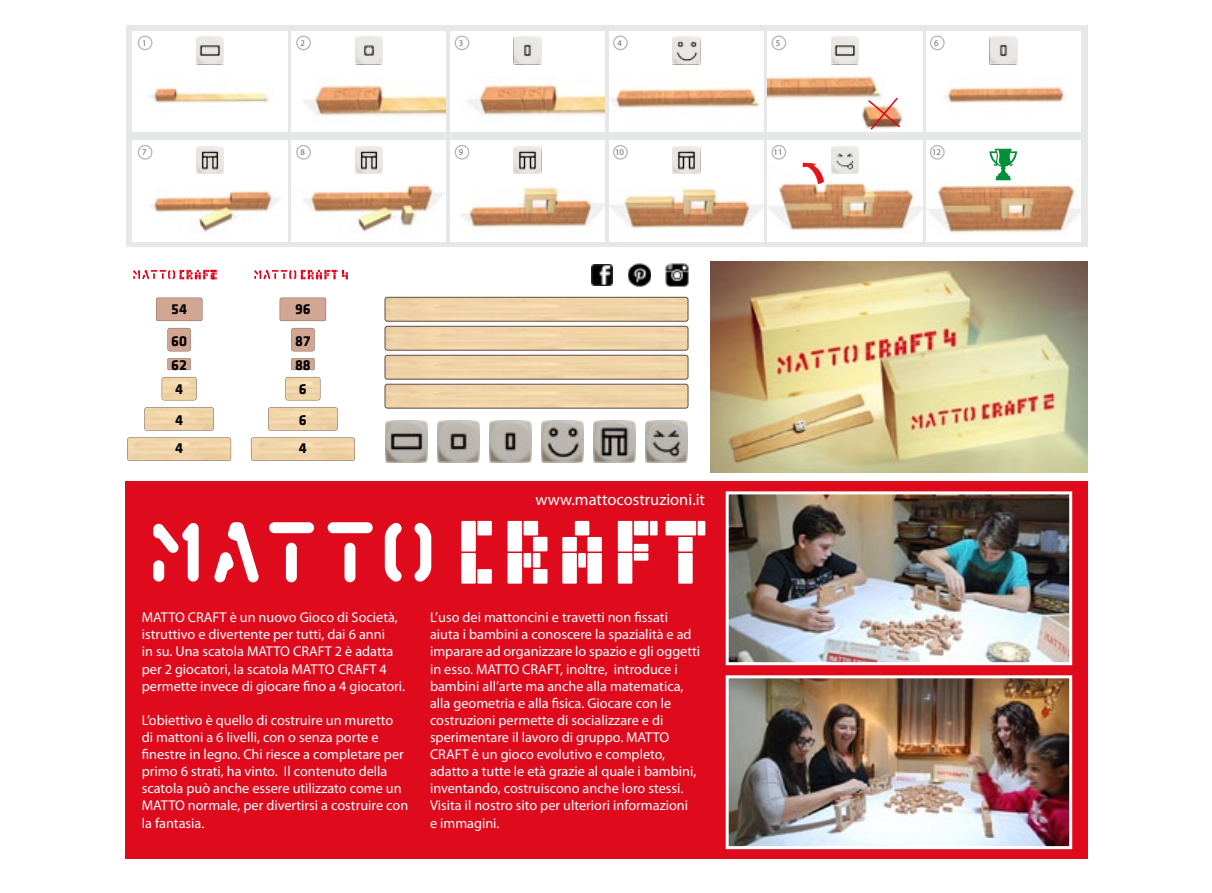
<style>
.page{position:relative;width:1212px;height:893px;background:#fff}
.page>*{position:absolute;margin:0;border:0;box-sizing:border-box;transform-origin:0 0}
.t1{font:16.5px "Myriad Pro";color:#fff}
.t2{font:700 15px/31.5px "Klavika";color:#000}
.t3{font:14.25px/17.1px "Myriad Pro";color:#fff}
.t4{font:8.7px "Myriad Pro";color:#63677c}
</style>
<div class="page">
<div style="left:125px;top:481px;width:962px;height:378px;background:#e00a1d"></div>
<svg style="left:156px;top:298px;width:46px;height:23px"></svg>
<svg style="left:280px;top:298px;width:46px;height:23px"></svg>
<svg style="left:167px;top:328px;width:24px;height:23px"></svg>
<svg style="left:291px;top:328px;width:24px;height:23px"></svg>
<svg style="left:167px;top:358px;width:24px;height:12px"></svg>
<svg style="left:291px;top:358px;width:24px;height:12px"></svg>
<svg style="left:127px;top:437px;width:104px;height:24px"></svg>
<svg style="left:251px;top:437px;width:104px;height:24px"></svg>
<svg style="left:144px;top:407px;width:70px;height:24px"></svg>
<svg style="left:268px;top:407px;width:70px;height:24px"></svg>
<svg style="left:162px;top:377px;width:35px;height:23px"></svg>
<svg style="left:285px;top:377px;width:35px;height:23px"></svg>
<div style="left:126px;top:26px;width:961px;height:221px;background:#e6e7e8"></div>
<img style="left:292px;top:141px;width:154px;height:100px">
<img style="left:450px;top:141px;width:155px;height:100px">
<img style="left:768px;top:141px;width:154px;height:100px">
<img style="left:133px;top:141px;width:154px;height:100px">
<img style="left:609px;top:141px;width:154px;height:100px">
<img style="left:926px;top:141px;width:155px;height:100px">
<div style="left:296px;top:145px;width:15px;height:15px;border:1px solid #b1b3b4;border-radius:50%"></div>
<div style="left:455px;top:145px;width:14px;height:15px;border:1px solid #b1b3b4;border-radius:50%"></div>
<div style="left:771px;top:145px;width:15px;height:15px;border:1px solid #b1b3b4;border-radius:50%"></div>
<div style="left:138px;top:145px;width:14px;height:15px;border:1px solid #b1b3b4;border-radius:50%"></div>
<div style="left:613px;top:145px;width:15px;height:15px;border:1px solid #b1b3b4;border-radius:50%"></div>
<div style="left:930px;top:145px;width:15px;height:15px;border:1px solid #b1b3b4;border-radius:50%"></div>
<img style="left:292px;top:31px;width:154px;height:101px">
<img style="left:609px;top:31px;width:154px;height:101px">
<img style="left:926px;top:31px;width:155px;height:101px">
<img style="left:450px;top:31px;width:155px;height:101px">
<img style="left:768px;top:31px;width:154px;height:101px">
<img style="left:133px;top:31px;width:154px;height:101px">
<div style="left:296px;top:36px;width:15px;height:14px;border:1px solid #b1b3b4;border-radius:50%"></div>
<div style="left:613px;top:36px;width:15px;height:14px;border:1px solid #b1b3b4;border-radius:50%"></div>
<div style="left:930px;top:36px;width:15px;height:14px;border:1px solid #b1b3b4;border-radius:50%"></div>
<div style="left:455px;top:36px;width:14px;height:14px;border:1px solid #b1b3b4;border-radius:50%"></div>
<div style="left:771px;top:36px;width:15px;height:14px;border:1px solid #b1b3b4;border-radius:50%"></div>
<div style="left:138px;top:36px;width:14px;height:14px;border:1px solid #b1b3b4;border-radius:50%"></div>
<div style="left:385px;top:384px;width:303px;height:24px;background:#f0d3a7"></div>
<div style="left:385px;top:384px;width:303px;height:24px;border:1px solid #5f4b3f;border-radius:2px"></div>
<div style="left:385px;top:326px;width:303px;height:24px;background:#f0d3a7"></div>
<div style="left:385px;top:326px;width:303px;height:24px;border:1px solid #5f4b3f;border-radius:2px"></div>
<div style="left:385px;top:355px;width:303px;height:24px;background:#f0d3a7"></div>
<div style="left:385px;top:355px;width:303px;height:24px;border:1px solid #5f4b3f;border-radius:2px"></div>
<div style="left:385px;top:297px;width:303px;height:25px;border:1px solid #5f4b3f;border-radius:2px"></div>
<img style="left:593px;top:420px;width:42px;height:42px">
<img style="left:438px;top:420px;width:41px;height:42px">
<img style="left:490px;top:420px;width:41px;height:42px">
<img style="left:386px;top:420px;width:41px;height:42px">
<img style="left:645px;top:420px;width:42px;height:42px">
<img style="left:541px;top:420px;width:42px;height:42px">
<svg style="left:254px;top:270px;width:94px;height:9px"></svg>
<svg style="left:133px;top:270px;width:84px;height:9px"></svg>
<img style="left:730px;top:495px;width:338px;height:166px">
<div style="left:726px;top:491px;width:346px;height:174px;border:3px solid #fff"></div>
<img style="left:710px;top:261px;width:377px;height:212px">
<img style="left:730px;top:679px;width:338px;height:166px">
<div style="left:726px;top:675px;width:346px;height:174px;border:3px solid #fff"></div>
<div style="left:286px;top:543px;width:11px;height:39px;background:#fff;border-radius:5px"></div>
<div style="left:269px;top:522px;width:45px;height:11px;background:#fff;border-radius:5px"></div>
<div style="left:344px;top:543px;width:11px;height:39px;background:#fff;border-radius:5px"></div>
<div style="left:328px;top:522px;width:45px;height:11px;background:#fff;border-radius:5px"></div>
<svg style="left:385px;top:523px;width:17px;height:59px"></svg>
<svg style="left:414px;top:523px;width:17px;height:59px"></svg>
<svg style="left:153px;top:523px;width:46px;height:59px"></svg>
<svg style="left:214px;top:522px;width:45px;height:61px"></svg>
<div style="left:634px;top:544px;width:14px;height:7px;background:#fff"></div>
<div style="left:678px;top:553px;width:15px;height:31px;background:#fff"></div>
<div style="left:678px;top:537px;width:15px;height:14px;background:#fff"></div>
<div style="left:634px;top:553px;width:14px;height:8px;background:#fff"></div>
<div style="left:618px;top:521px;width:14px;height:30px;background:#fff"></div>
<div style="left:618px;top:553px;width:14px;height:31px;background:#fff"></div>
<div style="left:650px;top:521px;width:8px;height:14px;background:#fff"></div>
<div style="left:634px;top:521px;width:14px;height:14px;background:#fff"></div>
<div style="left:461px;top:521px;width:15px;height:30px;background:#fff"></div>
<div style="left:461px;top:553px;width:15px;height:31px;background:#fff"></div>
<div style="left:477px;top:521px;width:15px;height:14px;background:#fff"></div>
<div style="left:477px;top:569px;width:15px;height:15px;background:#fff"></div>
<div style="left:507px;top:521px;width:15px;height:30px;background:#fff"></div>
<div style="left:507px;top:553px;width:15px;height:31px;background:#fff"></div>
<div style="left:533px;top:553px;width:7px;height:15px;background:#fff"></div>
<div style="left:524px;top:553px;width:7px;height:15px;background:#fff"></div>
<div style="left:665px;top:521px;width:31px;height:14px;background:#fff"></div>
<div style="left:698px;top:521px;width:7px;height:14px;background:#fff"></div>
<div style="left:524px;top:521px;width:14px;height:14px;background:#fff"></div>
<div style="left:533px;top:537px;width:14px;height:14px;background:#fff"></div>
<div style="left:533px;top:569px;width:14px;height:15px;background:#fff"></div>
<div style="left:562px;top:537px;width:15px;height:14px;background:#fff"></div>
<div style="left:587px;top:537px;width:15px;height:14px;background:#fff"></div>
<div style="left:578px;top:553px;width:8px;height:15px;background:#fff"></div>
<div style="left:562px;top:553px;width:15px;height:31px;background:#fff"></div>
<div style="left:587px;top:553px;width:15px;height:31px;background:#fff"></div>
<div style="left:575px;top:521px;width:14px;height:14px;background:#fff"></div>
<img style="left:666px;top:264px;width:22px;height:22px">
<img style="left:628px;top:264px;width:23px;height:22px">
<img style="left:591px;top:264px;width:22px;height:22px">
<svg style="left:196px;top:37px;width:28px;height:27px"></svg>
<svg style="left:831px;top:37px;width:28px;height:27px"></svg>
<svg style="left:355px;top:37px;width:27px;height:27px"></svg>
<svg style="left:514px;top:37px;width:27px;height:27px"></svg>
<svg style="left:990px;top:37px;width:27px;height:27px"></svg>
<svg style="left:672px;top:37px;width:28px;height:27px"></svg>
<svg style="left:196px;top:146px;width:28px;height:28px"></svg>
<svg style="left:355px;top:146px;width:27px;height:28px"></svg>
<svg style="left:514px;top:146px;width:27px;height:28px"></svg>
<svg style="left:672px;top:146px;width:28px;height:28px"></svg>
<svg style="left:831px;top:146px;width:28px;height:28px"></svg>
<svg style="left:866px;top:96px;width:36px;height:35px"></svg>
<svg style="left:803px;top:163px;width:21px;height:21px"></svg>
<svg style="left:989px;top:149px;width:28px;height:31px"></svg>
<p class="t4" style="left:142px;top:38px;width:6px">1</p>
<p class="t4" style="left:300px;top:38px;width:6px">2</p>
<p class="t4" style="left:459px;top:38px;width:6px">3</p>
<p class="t4" style="left:617px;top:38px;width:6px">4</p>
<p class="t4" style="left:776px;top:38px;width:6px">5</p>
<p class="t4" style="left:934px;top:38px;width:6px">6</p>
<p class="t4" style="left:142px;top:148px;width:6px">7</p>
<p class="t4" style="left:300px;top:148px;width:6px">8</p>
<p class="t4" style="left:459px;top:148px;width:6px">9</p>
<p class="t4" style="left:615px;top:148px;width:10px">10</p>
<p class="t4" style="left:773px;top:148px;width:10px">11</p>
<p class="t4" style="left:932px;top:148px;width:10px">12</p>
<p class="t2" style="left:171px;top:293px;width:17px">54<br>60</p>
<p class="t2" style="left:171px;top:353px;width:17px;line-height:24px">62<br>4</p>
<p class="t2" style="left:175px;top:406px;width:9px;line-height:27.9px">4<br>4</p>
<p class="t2" style="left:295px;top:293px;width:17px">96<br>87</p>
<p class="t2" style="left:295px;top:353px;width:17px;line-height:24px">88<br>6</p>
<p class="t2" style="left:299px;top:406px;width:9px;line-height:27.9px">6<br>4</p>
<p class="t1" style="left:535px;top:490px;width:171px">www.mattocostruzioni.it</p>
<p class="t3" style="left:142px;top:609px;width:258px;text-indent:88px">è un nuovo Gioco di Società, istruttivo e divertente per tutti, dai 6 anni in su. Una scatola MATTO</p>
<p class="t3" style="left:142px;top:609px;width:21px">MATTO</p>
<p class="t3" style="left:188px;top:609px;width:17px">CRAFT</p>
<p class="t3" style="left:293px;top:643px;width:17px">CRAFT</p>
<p class="t3" style="left:335px;top:643px;width:60px">2 è adatta</p>
<p class="t3" style="left:142px;top:660px;width:170px">per 2 giocatori, la scatola MATTO</p>
<p class="t3" style="left:338px;top:660px;width:17px">CRAFT</p>
<p class="t3" style="left:142px;top:660px;width:265px;text-indent:238px">4 permette invece di giocare fino a 4 giocatori.</p>
<p class="t3" style="left:142px;top:712px;width:264px">L’obiettivo è quello di costruire un muretto di mattoni a 6 livelli, con o senza porte e finestre in legno. Chi riesce a completare per primo 6 strati, ha vinto. Il contenuto della scatola può anche essere utilizzato come un MATTO</p>
<p class="t3" style="left:142px;top:797px;width:268px;text-indent:46px">normale, per divertirsi a costruire con la fantasia.</p>
<p class="t3" style="left:430px;top:609px;width:272px">L’uso dei mattoncini e travetti non fissati aiuta i bambini a conoscere la spazialità e ad imparare ad organizzare lo spazio e gli oggetti in esso. MATTO</p>
<p class="t3" style="left:430px;top:660px;width:255px;text-indent:130px">, inoltre, introduce i bambini all’arte ma anche alla matematica, alla geometria e alla fisica. Giocare con le costruzioni permette di socializzare e di sperimentare il lavoro di gruppo. MATTO<br>CRAFT</p>
<p class="t3" style="left:522px;top:660px;width:17px">CRAFT</p>
<p class="t3" style="left:430px;top:746px;width:268px;text-indent:42px">è un gioco evolutivo e completo, adatto a tutte le età grazie al quale i bambini, inventando, costruiscono anche loro stessi.<br>Visita il nostro sito per ulteriori informazioni e immagini.</p>
</div>
